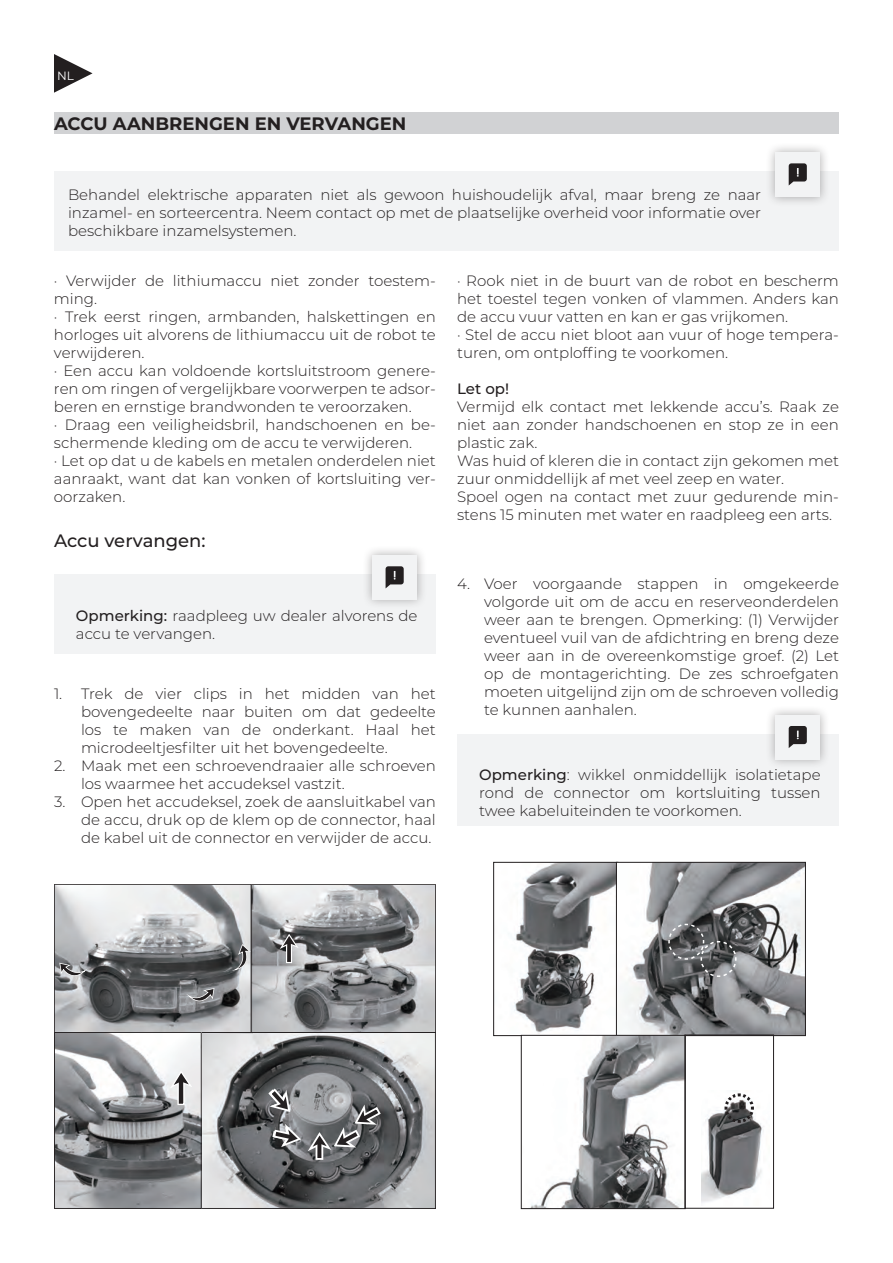
<style>
.page{position:relative;width:893px;height:1263px;background:#fff}
.page>*{position:absolute;margin:0;border:0;box-sizing:border-box;transform-origin:0 0}
.t1{font:700 18px "Montserrat";color:#231f20}
.t2{font:500 18px "Montserrat";color:#231f20}
.t3{font:300 15px/18px "Montserrat";color:#231f20;text-align:justify}
.t4{font:500 15px "Montserrat";color:#231f20}
.t5{font:12px "Montserrat";color:#fff}
.s1{font-weight:500}
</style>
<div class="page">
<svg style="left:54px;top:54px;width:39px;height:39px"></svg>
<div style="left:54px;top:172px;width:785px;height:79px;background:#f2f3f4"></div>
<div style="left:54px;top:575px;width:382px;height:79px;background:#f2f3f4"></div>
<div style="left:457px;top:734px;width:382px;height:92px;background:#f2f3f4"></div>
<div style="left:54px;top:112px;width:784px;height:22px;background:#d1d2d4"></div>
<div style="left:766px;top:142px;width:64px;height:65px;background:#231f20;opacity:.35"></div>
<div style="left:775px;top:152px;width:45px;height:45px;background:#f2f3f4"></div>
<svg style="left:789px;top:163px;width:18px;height:22px"></svg>
<div style="left:363px;top:545px;width:64px;height:65px;background:#231f20;opacity:.35"></div>
<div style="left:372px;top:555px;width:45px;height:45px;background:#f2f3f4"></div>
<svg style="left:386px;top:566px;width:18px;height:22px"></svg>
<div style="left:766px;top:705px;width:64px;height:64px;background:#231f20;opacity:.35"></div>
<div style="left:775px;top:715px;width:45px;height:44px;background:#f2f3f4"></div>
<svg style="left:789px;top:726px;width:18px;height:22px"></svg>
<svg style="left:54px;top:884px;width:382px;height:325px;background:#939497"></svg>
<img style="left:514px;top:864px;width:102px;height:169px">
<div style="left:493px;top:862px;width:125px;height:174px;border:1px solid #231f20"></div>
<img style="left:623px;top:864px;width:181px;height:170px">
<div style="left:616px;top:862px;width:190px;height:174px;border:1px solid #231f20"></div>
<svg style="left:667px;top:923px;width:70px;height:55px;background:#656669"></svg>
<img style="left:531px;top:1037px;width:153px;height:170px">
<div style="left:521px;top:1035px;width:165px;height:174px;border:1px solid #231f20"></div>
<img style="left:702px;top:1110px;width:62px;height:93px">
<svg style="left:723px;top:1093px;width:33px;height:31px"></svg>
<div style="left:684px;top:1034px;width:90px;height:174px;border:1px solid #231f20"></div>
<p class="t5" style="left:57px;top:68px;width:18px">NL</p>
<p class="t1" style="left:54px;top:110px;width:354px">ACCU AANBRENGEN EN VERVANGEN</p>
<p class="t3" style="left:68px;top:185px;width:695px">Behandel elektrische apparaten niet als gewoon huishoudelijk afval, maar breng ze naar inzamel- en sorteercentra. Neem contact op met de plaatselijke overheid voor informatie over beschikbare inzamelsystemen.</p>
<p class="t3" style="left:54px;top:271px;width:383px;text-align:left">· Verwijder de lithiumaccu niet zonder toestem&shy;ming.<br>· Trek eerst ringen, armbanden, halskettingen en horloges uit alvorens de lithiumaccu uit de robot te verwijderen.<br>· Een accu kan voldoende kortsluitstroom genere&shy;ren om ringen of vergelijkbare voorwerpen te adsor&shy;beren en ernstige brandwonden te veroorzaken.<br>· Draag een veiligheidsbril, handschoenen en be&shy;schermende kleding om de accu te verwijderen.<br>· Let op dat u de kabels en metalen onderdelen niet aanraakt, want dat kan vonken of kortsluiting ver&shy;oorzaken.</p>
<p class="t3" style="left:457px;top:271px;width:383px;text-align:left">· Rook niet in de buurt van de robot en bescherm het toestel tegen vonken of vlammen. Anders kan de accu vuur vatten en kan er gas vrijkomen.<br>· Stel de accu niet bloot aan vuur of hoge tempera&shy;turen, om ontploffing te voorkomen.</p>
<p class="t4" style="left:457px;top:378px;width:54px">Let op!</p>
<p class="t3" style="left:457px;top:397px;width:383px;text-align:left">Vermijd elk contact met lekkende accu’s. Raak ze niet aan zonder handschoenen en stop ze in een plastic zak.<br>Was huid of kleren die in contact zijn gekomen met zuur onmiddellijk af met veel zeep en water.<br>Spoel ogen na contact met zuur gedurende min&shy;stens 15 minuten met water en raadpleeg een arts.</p>
<p class="t2" style="left:54px;top:528px;width:153px">Accu vervangen:</p>
<p class="t3" style="left:76px;top:606px;width:343px"><span class="s1">Opmerking:</span> raadpleeg uw dealer alvorens de accu te vervangen.</p>
<p class="t3" style="left:81px;top:684px;width:356px;text-indent:-27px">1. Trek de vier clips in het midden van het bovengedeelte naar buiten om dat gedeelte los te maken van de onderkant. Haal het microdeeltjesfilter uit het bovengedeelte.</p>
<p class="t3" style="left:81px;top:756px;width:356px;text-indent:-27px">2. Maak met een schroevendraaier alle schroeven los waarmee het accudeksel vastzit.</p>
<p class="t3" style="left:81px;top:792px;width:356px;text-indent:-27px">3. Open het accudeksel, zoek de aansluitkabel van de accu, druk op de klem op de connector, haal de kabel uit de connector en verwijder de accu.</p>
<p class="t3" style="left:484px;top:574px;width:356px;text-indent:-27px">4. Voer voorgaande stappen in omgekeerde volgorde uit om de accu en reserveonderdelen weer aan te brengen. Opmerking: (1) Verwijder eventueel vuil van de afdichtring en breng deze weer aan in de overeenkomstige groef. (2) Let op de montagerichting. De zes schroefgaten moeten uitgelijnd zijn om de schroeven volledig te kunnen aanhalen.</p>
<p class="t3" style="left:479px;top:765px;width:343px"><span class="s1">Opmerking</span>: wikkel onmiddellijk isolatietape rond de connector om kortsluiting tussen twee kabeluiteinden te voorkomen.</p>
</div>
